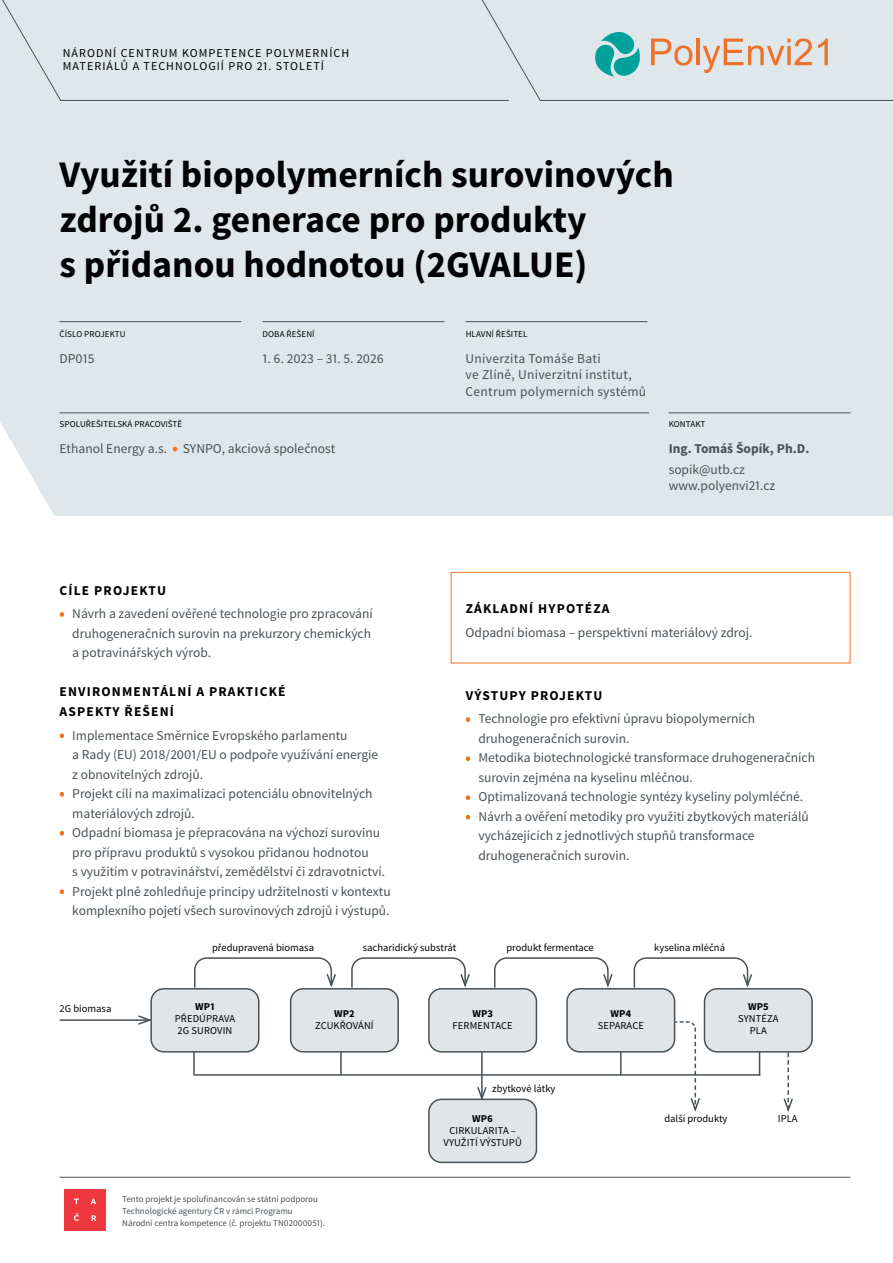
<style>
.page{position:relative;width:893px;height:1263px;background:#fff}
.page>*{position:absolute;margin:0;border:0;box-sizing:border-box;transform-origin:0 0}
.t1{font:700 37.5px/45px "UTB Text";color:#000}
.t2{font:13.5px/19.5px "UTB Text";color:#485156}
.t3{font:700 13.5px/19.5px "UTB Text";letter-spacing:.085em;color:#000}
.t4{font:13.5px/16.2px "UTB Text";letter-spacing:.02em;color:#485156}
.t5{font:700 13.5px "UTB Text";color:#485156}
.t6{font:12px/13.5px "UTB Text";letter-spacing:.085em;color:#000}
.t7{font:10.5px/12px "UTB Text";color:#000;text-align:center}
.t8{font:700 10.5px "UTB Text";letter-spacing:.005em;color:#000}
.t9{font:9px/12px "UTB Text";color:#485156}
.t10{font:9px "UTB Text";letter-spacing:.01em;color:#000}
</style>
<div class="page">
<div style="left:0;top:0;width:893px;height:516px;background:#e0e7eb"></div>
<svg style="left:2px;top:0;width:680px;height:101px"></svg>
<svg style="left:592px;top:24px;width:100px;height:56px"></svg>
<hr style="left:696px;top:39px;width:3px;height:26px;background:#ed712a">
<svg style="left:703px;top:38px;width:109px;height:35px"></svg>
<svg style="left:818px;top:38px;width:10px;height:27px"></svg>
<svg style="left:60px;top:612px;width:4px;height:5px"></svg>
<svg style="left:60px;top:733px;width:4px;height:5px"></svg>
<svg style="left:60px;top:792px;width:4px;height:4px"></svg>
<svg style="left:60px;top:831px;width:4px;height:4px"></svg>
<svg style="left:60px;top:889px;width:4px;height:5px"></svg>
<svg style="left:466px;top:717px;width:4px;height:5px"></svg>
<svg style="left:466px;top:756px;width:4px;height:5px"></svg>
<svg style="left:466px;top:795px;width:4px;height:5px"></svg>
<svg style="left:466px;top:815px;width:4px;height:4px"></svg>
<svg style="left:173px;top:447px;width:4px;height:4px"></svg>
<hr style="left:60px;top:321px;width:181px;height:1px;background:#485156">
<hr style="left:263px;top:321px;width:181px;height:1px;background:#485156">
<hr style="left:466px;top:321px;width:181px;height:1px;background:#485156">
<hr style="left:669px;top:412px;width:181px;height:1px;background:#485156">
<hr style="left:60px;top:412px;width:589px;height:1px;background:#485156">
<hr style="left:60px;top:1177px;width:790px;height:1px;background:#485156">
<svg style="left:0;top:422px;width:54px;height:94px"></svg>
<div style="left:451px;top:572px;width:399px;height:91px;border:1px solid #ee712a"></div>
<div style="left:151px;top:989px;width:108px;height:63px;background:#e2e5e7;border-radius:13px"></div>
<div style="left:150px;top:988px;width:109px;height:64px;border:2px solid #485156;border-radius:13px"></div>
<div style="left:291px;top:989px;width:107px;height:63px;background:#e2e5e7;border-radius:13px"></div>
<div style="left:290px;top:988px;width:109px;height:64px;border:2px solid #485156;border-radius:13px"></div>
<div style="left:429px;top:989px;width:107px;height:63px;background:#e2e5e7;border-radius:13px"></div>
<div style="left:428px;top:988px;width:109px;height:64px;border:2px solid #485156;border-radius:13px"></div>
<div style="left:567px;top:989px;width:108px;height:63px;background:#e2e5e7;border-radius:13px"></div>
<div style="left:566px;top:988px;width:109px;height:64px;border:2px solid #485156;border-radius:13px"></div>
<div style="left:704px;top:989px;width:108px;height:63px;background:#e2e5e7;border-radius:13px"></div>
<div style="left:704px;top:988px;width:109px;height:64px;border:2px solid #485156;border-radius:13px"></div>
<hr style="left:60px;top:1019px;width:90px;height:2px;background:#485156">
<svg style="left:137px;top:1014px;width:16px;height:12px"></svg>
<hr style="left:195px;top:1074px;width:565px;height:2px;background:#485156">
<hr style="left:193px;top:1051px;width:2px;height:25px;background:#485156">
<hr style="left:340px;top:1051px;width:2px;height:25px;background:#485156">
<hr style="left:481px;top:1051px;width:2px;height:47px;background:#485156">
<svg style="left:477px;top:1085px;width:10px;height:13px"></svg>
<hr style="left:620px;top:1051px;width:2px;height:25px;background:#485156">
<svg style="left:759px;top:1051px;width:1px;height:25px"></svg>
<div style="left:429px;top:1099px;width:107px;height:63px;background:#e2e5e7;border-radius:13px"></div>
<div style="left:428px;top:1098px;width:109px;height:65px;border:2px solid #485156;border-radius:13px"></div>
<svg style="left:193px;top:957px;width:144px;height:33px"></svg>
<svg style="left:350px;top:957px;width:121px;height:33px"></svg>
<svg style="left:493px;top:957px;width:121px;height:33px"></svg>
<svg style="left:633px;top:957px;width:120px;height:33px"></svg>
<svg style="left:674px;top:1020px;width:27px;height:92px"></svg>
<svg style="left:782px;top:1052px;width:12px;height:60px"></svg>
<div style="left:64px;top:1189px;width:42px;height:41px;background:#f03840"></div>
<svg style="left:74px;top:1198px;width:22px;height:23px"></svg>
<p class="t6" style="left:63px;top:46px;width:288px">NÁRODNÍ CENTRUM KOMPETENCE POLYMERNÍCH<br>MATERIÁLŮ A TECHNOLOGIÍ PRO 21. STOLETÍ</p>
<h1 class="t1" style="left:60px;top:153px;width:616px">Využití biopolymerních surovinových zdrojů 2. generace pro produkty<br>s přidanou hodnotou (2GVALUE)</h1>
<p class="t10" style="left:60px;top:328px;width:68px">ČÍSLO PROJEKTU</p>
<p class="t10" style="left:263px;top:328px;width:54px">DOBA ŘEŠENÍ</p>
<p class="t10" style="left:466px;top:328px;width:63px">HLAVNÍ ŘEŠITEL</p>
<p class="t2" style="left:60px;top:349px;width:36px">DP015</p>
<p class="t2" style="left:263px;top:349px;width:123px">1. 6. 2023 – 31. 5. 2026</p>
<p class="t4" style="left:466px;top:351px;width:182px">Univerzita Tomáše Bati<br>ve Zlíně, Univerzitní institut,<br>Centrum polymerních systémů</p>
<p class="t10" style="left:60px;top:418px;width:124px">SPOLUŘEŠITELSKÁ PRACOVIŠTĚ</p>
<p class="t2" style="left:60px;top:439px;width:277px">Ethanol Energy a.s. SYNPO, akciová společnost</p>
<p class="t10" style="left:669px;top:418px;width:38px">KONTAKT</p>
<p class="t5" style="left:669px;top:440px;width:142px">Ing. Tomáš Šopík, Ph.D.</p>
<p class="t2" style="left:669px;top:461px;width:108px;line-height:16.2px">sopik@utb.cz www.polyenvi21.cz</p>
<p class="t3" style="left:60px;top:581px;width:108px">CÍLE PROJEKTU</p>
<p class="t2" style="left:72px;top:604px;width:302px">Návrh a zavedení ověřené technologie pro zpracování druhogeneračních surovin na prekurzory chemických a potravinářských výrob.</p>
<p class="t3" style="left:60px;top:682px;width:227px">ENVIRONMENTÁLNÍ A PRAKTICKÉ<br>ASPEKTY ŘEŠENÍ</p>
<p class="t2" style="left:72px;top:725px;width:320px">Implementace Směrnice Evropského parlamentu<br>a Rady (EU) 2018/2001/EU o podpoře využívání energie<br>z obnovitelných zdrojů.<br>Projekt cílí na maximalizaci potenciálu obnovitelných materiálových zdrojů.<br>Odpadní biomasa je přepracována na výchozí surovinu pro přípravu produktů s vysokou přidanou hodnotou<br>s využitím v potravinářství, zemědělství či zdravotnictví.<br>Projekt plně zohledňuje principy udržitelnosti v kontextu komplexního pojetí všech surovinových zdrojů i výstupů.</p>
<p class="t3" style="left:466px;top:599px;width:145px">ZÁKLADNÍ HYPOTÉZA</p>
<p class="t2" style="left:466px;top:623px;width:288px">Odpadní biomasa – perspektivní materiálový zdroj.</p>
<p class="t3" style="left:466px;top:686px;width:138px">VÝSTUPY PROJEKTU</p>
<p class="t2" style="left:478px;top:709px;width:338px">Technologie pro efektivní úpravu biopolymerních druhogeneračních surovin.<br>Metodika biotechnologické transformace druhogeneračních surovin zejména na kyselinu mléčnou.<br>Optimalizovaná technologie syntézy kyseliny polymléčné.<br>Návrh a ověření metodiky pro využití zbytkových materiálů vycházejících z jednotlivých stupňů transformace druhogeneračních surovin.</p>
<p class="t7" style="left:60px;top:1003px;width:53px">2G biomasa</p>
<p class="t7" style="left:212px;top:942px;width:103px">předupravená biomasa</p>
<p class="t7" style="left:363px;top:942px;width:95px">sacharidický substrát</p>
<p class="t7" style="left:506px;top:942px;width:89px">produkt fermentace</p>
<p class="t7" style="left:654px;top:942px;width:72px">kyselina mléčná</p>
<p class="t8" style="left:195px;top:1000px;width:21px">WP1</p>
<p class="t7" style="left:175px;top:1012px;width:62px;text-align:left">PŘEDÚPRAVA<br>2G SUROVIN</p>
<p class="t8" style="left:334px;top:1007px;width:22px">WP2</p>
<p class="t7" style="left:315px;top:1020px;width:60px">ZCUKŘOVÁNÍ</p>
<p class="t8" style="left:472px;top:1007px;width:22px">WP3</p>
<p class="t7" style="left:453px;top:1020px;width:62px">FERMENTACE</p>
<p class="t8" style="left:610px;top:1007px;width:22px">WP4</p>
<p class="t7" style="left:598px;top:1020px;width:48px">SEPARACE</p>
<p class="t8" style="left:748px;top:1000px;width:22px">WP5</p>
<p class="t7" style="left:738px;top:1012px;width:42px">SYNTÉZA<br>PLA</p>
<p class="t9" style="left:122px;top:1193px;width:204px">Tento projekt je spolufinancován se státní podporou<br>Technologické agentury ČR v rámci Programu<br>Národní centra kompetence (č. projektu TN02000051).</p>
<p class="t7" style="left:492px;top:1082px;width:65px">zbytkové látky</p>
<p class="t8" style="left:472px;top:1112px;width:22px">WP6</p>
<p class="t7" style="left:664px;top:1113px;width:65px">další produkty</p>
<p class="t7" style="left:444px;top:1125px;width:80px">CIRKULARITA –<br>VYUŽITÍ VÝSTUPŮ</p>
<p class="t7" style="left:778px;top:1113px;width:21px">IPLA</p>
</div>
